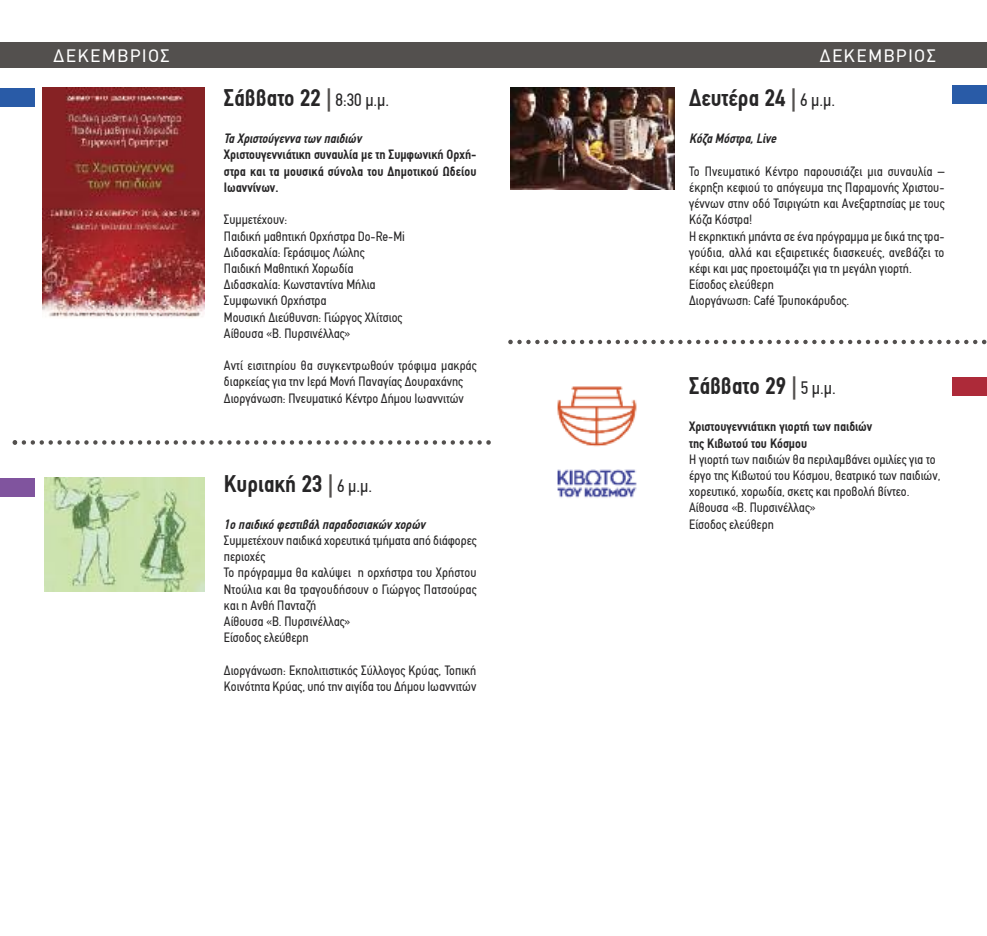
<style>
.page{position:relative;width:987px;height:936px;background:#fff}
.page>*{position:absolute;margin:0;border:0;box-sizing:border-box;transform-origin:0 0}
.t1{font:700 24px "PF Din Text Condensed";color:#272627}
.t2{font:18px "PF Din Text";letter-spacing:.1em;color:#fff}
.t3{font:13.5px/16.2px "PF Din Text Condensed";color:#272627}
.t4{font:700 13.5px/16.2px "PF Din Text Condensed";color:#272627;text-align:justify}
.t5{font:italic 700 13.5px "PF Din Text Condensed";color:#272627}
.s1{color:#53504e}
.s2{font-weight:400;font-size:18px}
</style>
<div class="page">
<div style="left:0;top:43px;width:493px;height:25px;background:#53504e"></div>
<div style="left:493px;top:43px;width:493px;height:25px;background:#53504e"></div>
<img style="left:43px;top:87px;width:161px;height:231px">
<svg style="left:13px;top:440px;width:478px;height:4px"></svg>
<svg style="left:508px;top:340px;width:478px;height:4px"></svg>
<div style="left:0;top:88px;width:34px;height:18px;background:#295ba7"></div>
<div style="left:0;top:478px;width:34px;height:18px;background:#80549e"></div>
<div style="left:952px;top:85px;width:34px;height:18px;background:#295ba7"></div>
<div style="left:952px;top:377px;width:34px;height:18px;background:#ad2a39"></div>
<img style="left:510px;top:87px;width:165px;height:102px">
<img style="left:557px;top:386px;width:80px;height:112px">
<img style="left:44px;top:477px;width:160px;height:114px">
<h2 class="t2" style="left:54px;top:48px;width:118px">ΔΕΚΕΜΒΡΙΟΣ</h2>
<h2 class="t2" style="left:819px;top:48px;width:118px">ΔΕΚΕΜΒΡΙΟΣ</h2>
<h1 class="t1" style="left:224px;top:84px;width:167px">Σάββατο 22 <span class="s1">|</span> <span class="s2">8:30 μ.μ.</span></h1>
<p class="t5" style="left:224px;top:131px;width:139px">Τα Χριστούγεννα των παιδιών</p>
<p class="t4" style="left:224px;top:147px;width:254px">Χριστουγεννιάτικη συναυλία με τη Συμφωνική Ορχή&shy;στρα και τα μουσικά σύνολα του Δημοτικού Ωδείου Ιωαννίνων.</p>
<p class="t3" style="left:224px;top:212px;width:182px">Συμμετέχουν:<br>Παιδική μαθητική Ορχήστρα Do-Re-Mi<br>Διδασκαλία: Γεράσιμος Λώλης<br>Παιδική Μαθητική Χορωδία<br>Διδασκαλία: Κωνσταντίνα Μήλια<br>Συμφωνική Ορχήστρα<br>Μουσική Διεύθυνση: Γιώργος Χλίτσιος<br>Αίθουσα «Β. Πυρσινέλλας»</p>
<p class="t3" style="left:224px;top:357px;width:254px">Αντί εισιτηρίου θα συγκεντρωθούν τρόφιμα μακράς διαρκείας για την Ιερά Μονή Παναγίας Δουραχάνης<br>Διοργάνωση: Πνευματικό Κέντρο Δήμου Ιωαννιτών</p>
<h1 class="t1" style="left:224px;top:469px;width:150px">Κυριακή 23 <span class="s1">|</span> <span class="s2">6 μ.μ.</span></h1>
<p class="t5" style="left:224px;top:516px;width:203px">1ο παιδικό φεστιβάλ παραδοσιακών χορών</p>
<p class="t3" style="left:224px;top:532px;width:254px">Συμμετέχουν παιδικά χορευτικά τμήματα από διάφορες περιοχές<br>Το πρόγραμμα θα καλύψει η ορχήστρα του Χρήστου<br>Ντούλια και θα τραγουδήσουν ο Γιώργος Πατσούρας και η Ανθή Πανταζή<br>Αίθουσα «Β. Πυρσινέλλας»<br>Είσοδος ελεύθερη</p>
<p class="t3" style="left:224px;top:662px;width:254px">Διοργάνωση: Εκπολιτιστικός Σύλλογος Κρύας, Τοπική<br>Κοινότητα Κρύας, υπό την αιγίδα του Δήμου Ιωαννιτών</p>
<h1 class="t1" style="left:689px;top:84px;width:147px">Δευτέρα 24 <span class="s1">|</span> <span class="s2">6 μ.μ.</span></h1>
<p class="t5" style="left:689px;top:131px;width:88px">Κόζα Μόστρα, Live</p>
<p class="t3" style="left:689px;top:163px;width:257px">Το Πνευματικό Κέντρο παρουσιάζει μια συναυλία – έκρηξη κεφιού το απόγευμα της Παραμονής Χριστου&shy;γέννων στην οδό Τσιριγώτη και Ανεξαρτησίας με τους Κόζα Κόστρα!<br>Η εκρηκτική μπάντα σε ένα πρόγραμμα με δικά της τρα&shy;γούδια, αλλά και εξαιρετικές διασκευές, ανεβάζει το κέφι και μας προετοιμάζει για τη μεγάλη γιορτή.<br>Είσοδος ελεύθερη<br>Διοργάνωση: Café Τρυποκάρυδος.</p>
<h1 class="t1" style="left:689px;top:372px;width:148px">Σάββατο 29 <span class="s1">|</span> <span class="s2">5 μ.μ.</span></h1>
<p class="t4" style="left:689px;top:418px;width:185px">Χριστουγεννιάτικη γιορτή των παιδιών της Κιβωτού του Κόσμου</p>
<p class="t3" style="left:689px;top:451px;width:253px">Η γιορτή των παιδιών θα περιλαμβάνει ομιλίες για το έργο της Κιβωτού του Κόσμου, θεατρικό των παιδιών, χορευτικό, χορωδία, σκετς και προβολή βίντεο.<br>Αίθουσα «Β. Πυρσινέλλας»<br>Είσοδος ελεύθερη</p>
</div>
